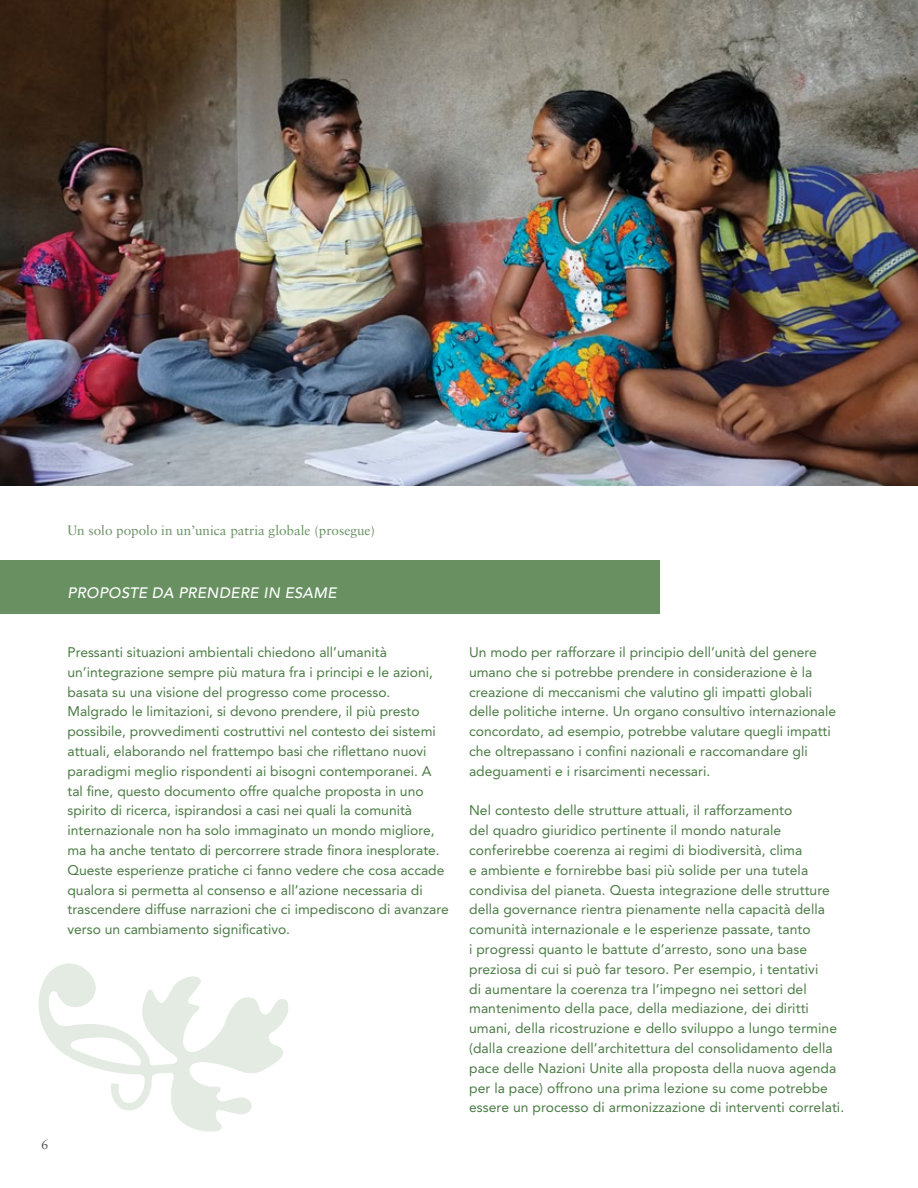
<style>
.page{position:relative;width:918px;height:1188px;background:#fff}
.page>*{position:absolute;margin:0;border:0;box-sizing:border-box;transform-origin:0 0}
.t1{font:italic 500 15px "Avenir LT Std";letter-spacing:.02em;color:#fff}
.t2{font:13.8px/19.8px "Avenir LT Std";color:#4a7b44}
.t3{font:13.5px "Sabon LT Std";color:#689061}
.t4{font:13.5px "Sabon LT Std";color:#58595b}
</style>
<div class="page">
<svg style="left:38px;top:963px;width:250px;height:169px"></svg>
<div style="left:0;top:560px;width:660px;height:54px;background:#689061"></div>
<img style="left:0;top:0;width:918px;height:486px">
<p class="t4" style="left:41px;top:1136px;width:9px">6</p>
<p class="t3" style="left:68px;top:522px;width:309px">Un solo popolo in un’unica patria globale (prosegue)</p>
<p class="t1" style="left:68px;top:584px;width:271px">PROPOSTE DA PRENDERE IN ESAME</p>
<p class="t2" style="left:68px;top:642px;width:383px">Pressanti situazioni ambientali chiedono all’umanità un’integrazione sempre più matura fra i principi e le azioni, basata su una visione del progresso come processo.<br>Malgrado le limitazioni, si devono prendere, il più presto possibile, provvedimenti costruttivi nel contesto dei sistemi attuali, elaborando nel frattempo basi che riflettano nuovi paradigmi meglio rispondenti ai bisogni contemporanei. A tal fine, questo documento offre qualche proposta in uno spirito di ricerca, ispirandosi a casi nei quali la comunità internazionale non ha solo immaginato un mondo migliore, ma ha anche tentato di percorrere strade finora inesplorate.<br>Queste esperienze pratiche ci fanno vedere che cosa accade qualora si permetta al consenso e all’azione necessaria di trascendere diffuse narrazioni che ci impediscono di avanzare verso un cambiamento significativo.</p>
<p class="t2" style="left:469px;top:642px;width:369px">Un modo per rafforzare il principio dell’unità del genere umano che si potrebbe prendere in considerazione è la creazione di meccanismi che valutino gli impatti globali delle politiche interne. Un organo consultivo internazionale concordato, ad esempio, potrebbe valutare quegli impatti che oltrepassano i confini nazionali e raccomandare gli adeguamenti e i risarcimenti necessari.</p>
<p class="t2" style="left:469px;top:801px;width:377px">Nel contesto delle strutture attuali, il rafforzamento<br>del quadro giuridico pertinente il mondo naturale conferirebbe coerenza ai regimi di biodiversità, clima<br>e ambiente e fornirebbe basi più solide per una tutela condivisa del pianeta. Questa integrazione delle strutture della governance rientra pienamente nella capacità della comunità internazionale e le esperienze passate, tanto<br>i progressi quanto le battute d’arresto, sono una base preziosa di cui si può far tesoro. Per esempio, i tentativi<br>di aumentare la coerenza tra l’impegno nei settori del mantenimento della pace, della mediazione, dei diritti umani, della ricostruzione e dello sviluppo a lungo termine (dalla creazione dell’architettura del consolidamento della pace delle Nazioni Unite alla proposta della nuova agenda per la pace) offrono una prima lezione su come potrebbe essere un processo di armonizzazione di interventi correlati.</p>
</div>
